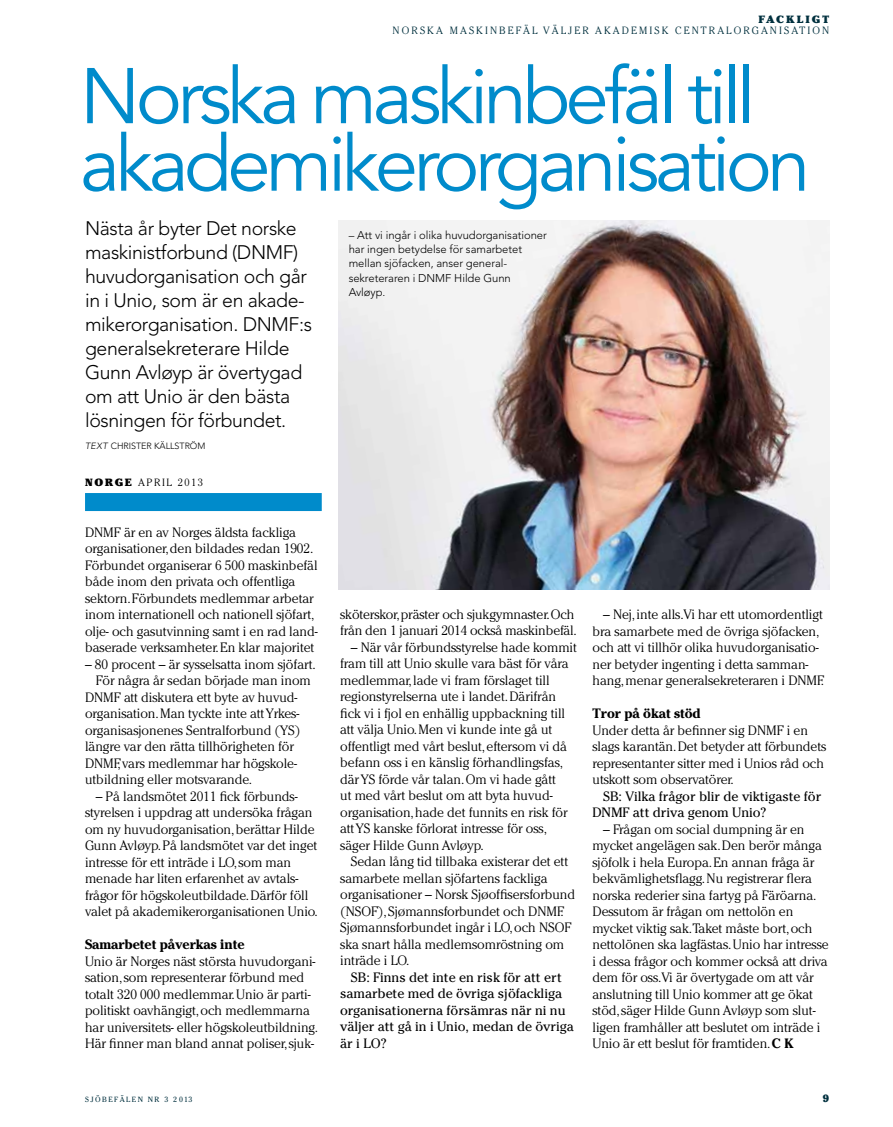
<style>
.page{position:relative;width:893px;height:1127px;background:#fff}
.page>*{position:absolute;margin:0;border:0;box-sizing:border-box;transform-origin:0 0}
.t1{font:78px/67.5px "Avenir";letter-spacing:-.06em;color:#008bcb}
.t2{font:300 19.5px/24px "Avenir";letter-spacing:-.02em;color:#000}
.t3{font:300 13.5px/16.5px "Cheltenham";letter-spacing:-.005em;color:#000}
.t4{font:13.5px/16.5px "Cheltenham";letter-spacing:-.005em;color:#000}
.t5{font:700 13.5px "Cheltenham";letter-spacing:-.005em;color:#000}
.t6{font:300 11.25px/14.2px "Avenir";letter-spacing:-.005em;color:#000}
.t7{font:300 10.5px "Cheltenham";color:#00303e}
.t8{font:900 10.5px "Cheltenham";color:#000}
.t9{font:900 10.5px "Cheltenham";color:#00303e}
.t10{font:300 10.5px "Cheltenham";color:#000}
.t11{font:300 9px "Avenir";color:#000}
.t12{font:7.5px "Cheltenham";letter-spacing:.2em;color:#00303e}
.s1{font-style:italic}
.s2{font-weight:300}
.s3{font-weight:700}
</style>
<div class="page">
<div style="left:85px;top:493px;width:237px;height:18px;background:#008bcb"></div>
<img style="left:339px;top:220px;width:490px;height:369px">
<p class="t9" style="left:758px;top:13px;width:56px">FACK LIGT</p>
<p class="t7" style="left:393px;top:24px;width:10px">norska</p>
<p class="t7" style="left:450px;top:24px;width:9px">maskinbefäl</p>
<p class="t7" style="left:543px;top:24px;width:9px">väljer</p>
<p class="t7" style="left:595px;top:24px;width:10px">akademisk</p>
<p class="t7" style="left:675px;top:24px;width:10px">centralorganisation</p>
<h1 class="t1" style="left:80px;top:65px;width:732px">N orska maskinbefäl till akademikerorganisation</h1>
<h2 class="t2" style="left:85px;top:216px;width:213px">N ästa år byter Det norske maskinistforbund (DNMF</h2>
<p class="t6" style="left:349px;top:228px;width:200px">– Att vi ingår i olika huvudorganisationer har ingen betydelse för samarbetet mellan sjöfacken, anser general&shy;sekreteraren i DNMF</p>
<h2 class="t2" style="left:85px;top:240px;width:223px;text-indent:208px">) huvudorganisation och går in i Unio, som är en akade&shy;mikerorganisation. DNMF</h2>
<p class="t6" style="left:454px;top:271px;width:58px">Hilde Gunn</p>
<p class="t6" style="left:349px;top:285px;width:38px">Avløyp.</p>
<h2 class="t2" style="left:299px;top:312px;width:14px">:s</h2>
<h2 class="t2" style="left:85px;top:336px;width:219px">generalsekreterare H ilde<br>Gunn Avløyp är övertygad om att U nio är den bästa lösningen för förbundet.</h2>
<p class="t11" style="left:85px;top:441px;width:32px"><span class="s1">text</span> CHRISTER</p>
<p class="t11" style="left:154px;top:441px;width:7px">KÄLLSTRÖM</p>
<p class="t8" style="left:85px;top:476px;width:61px">NORGE <span class="s2">april</span></p>
<p class="t10" style="left:178px;top:476px;width:27px">2013</p>
<p class="t3" style="left:85px;top:523px;width:234px">DNMF är en av Norges äldsta fackliga organisationer, den bildades redan 1902.<br>Förbundet organiserar 6 500 maskinbefäl både inom den privata och offentliga sektorn. Förbundets medlemmar arbetar inom internationell och nationell sjöfart, olje- och gasutvinning samt i en rad land&shy;baserade verksamheter. En klar majoritet</p>
<p class="t3" style="left:85px;top:655px;width:232px">– 80 procent – är sysselsatta inom sjöfart.</p>
<p class="t3" style="left:96px;top:672px;width:217px">För några år sedan började man inom</p>
<p class="t3" style="left:85px;top:688px;width:214px">DNMF att diskutera ett byte av huvud-</p>
<p class="t3" style="left:85px;top:705px;width:216px">organisation. Man tyckte inte att Yrkes-</p>
<p class="t3" style="left:85px;top:721px;width:217px">organisasjonenes Sentralforbund (YS)</p>
<p class="t3" style="left:85px;top:738px;width:210px">längre var den rätta tillhörigheten för</p>
<p class="t3" style="left:85px;top:754px;width:213px">DNMF, vars medlemmar har högskole-</p>
<p class="t3" style="left:85px;top:771px;width:169px">utbildning eller motsvarande.</p>
<p class="t3" style="left:85px;top:787px;width:234px;text-indent:11px">– På landsmötet 2011 fick förbunds&shy;styrelsen i uppdrag att undersöka frågan om ny huvudorganisation, berättar Hilde Gunn Avløyp. På landsmötet var det inget intresse för ett inträde i LO, som man menade har liten erfarenhet av avtals&shy;frågor för högskoleutbildade. Därför föll valet på akademikerorganisationen Unio.</p>
<p class="t5" style="left:85px;top:936px;width:161px">Samarbetet påverkas inte</p>
<p class="t3" style="left:85px;top:952px;width:235px">Unio är Norges näst största huvudorgani&shy;sation, som representerar förbund med totalt 320 000 medlemmar. Unio är parti&shy;politiskt oavhängigt, och medlemmarna har universitets- eller högskoleutbildning.<br>Här finner man bland annat poliser, sjuk-</p>
<p class="t3" style="left:340px;top:605px;width:238px">sköterskor, präster och sjukgymnaster. Och från den 1 januari 2014 också maskinbefäl.</p>
<p class="t3" style="left:340px;top:639px;width:238px;text-indent:11px">– När vår förbundsstyrelse hade kommit fram till att Unio skulle vara bäst för våra medlemmar, lade vi fram förslaget till regionstyrelserna ute i landet. Därifrån fick vi i fjol en enhällig uppbackning till att välja Unio. Men vi kunde inte gå ut offentligt med vårt beslut, eftersom vi då befann oss i en känslig förhandlingsfas, där YS förde vår talan. Om vi hade gått<br>ut med vårt beslut om att byta huvud&shy;organisation, hade det funnits en risk för att YS kanske förlorat intresse för oss, säger Hilde Gunn Avløyp.</p>
<p class="t3" style="left:340px;top:853px;width:237px;text-indent:11px">Sedan lång tid tillbaka existerar det ett samarbete mellan sjöfartens fackliga organisationer – Norsk Sjøoffisersforbund (NSOF), Sjømannsforbundet och DNMF.<br>Sjømannsforbundet ingår i LO, och NSOF ska snart hålla medlemsomröstning om inträde i LO.</p>
<p class="t4" style="left:340px;top:969px;width:235px;text-indent:11px">SB : Finns det inte en risk för att ert samarbete med de övriga sjöfackliga organisationerna försämras när ni nu väljer att gå in i Unio, medan de övriga är i LO?</p>
<p class="t3" style="left:592px;top:606px;width:233px;text-indent:11px">– Nej, inte alls.Vi har ett utomordentligt bra samarbete med de övriga sjöfacken, och att vi tillhör olika huvudorganisatio&shy;ner betyder ingenting i detta samman&shy;hang, menar generalsekreteraren i DNMF.</p>
<p class="t5" style="left:592px;top:705px;width:110px">Tror på ökat stöd</p>
<p class="t3" style="left:592px;top:721px;width:235px">Under detta år befinner sig DNMF i en slags karantän. Det betyder att förbundets representanter sitter med i Unios råd och utskott som observatörer.</p>
<p class="t4" style="left:592px;top:787px;width:230px;text-indent:11px">SB : Vilka frågor blir de viktigaste för<br>DNMF att driva genom Unio?</p>
<p class="t3" style="left:592px;top:820px;width:238px;text-indent:11px">– Frågan om social dumpning är en mycket angelägen sak. Den berör många sjöfolk i hela Europa. En annan fråga är bekvämlighetsflagg. Nu registrerar flera norska rederier sina fartyg på Färöarna.<br>Dessutom är frågan om nettolön en mycket viktig sak.Taket måste bort, och nettolönen ska lagfästas. Unio har intresse i dessa frågor och kommer också att driva dem för oss.Vi är övertygade om att vår anslutning till Unio kommer att ge ökat stöd, säger Hilde Gunn Avløyp som slut&shy;ligen framhåller att beslutet om inträde i Unio är ett beslut för framtiden. <span class="s3">C K</span></p>
<p class="t12" style="left:85px;top:1094px;width:109px">sjöbefälen nr 3 2013</p>
<p class="t9" style="left:823px;top:1091px;width:8px">9</p>
</div>
